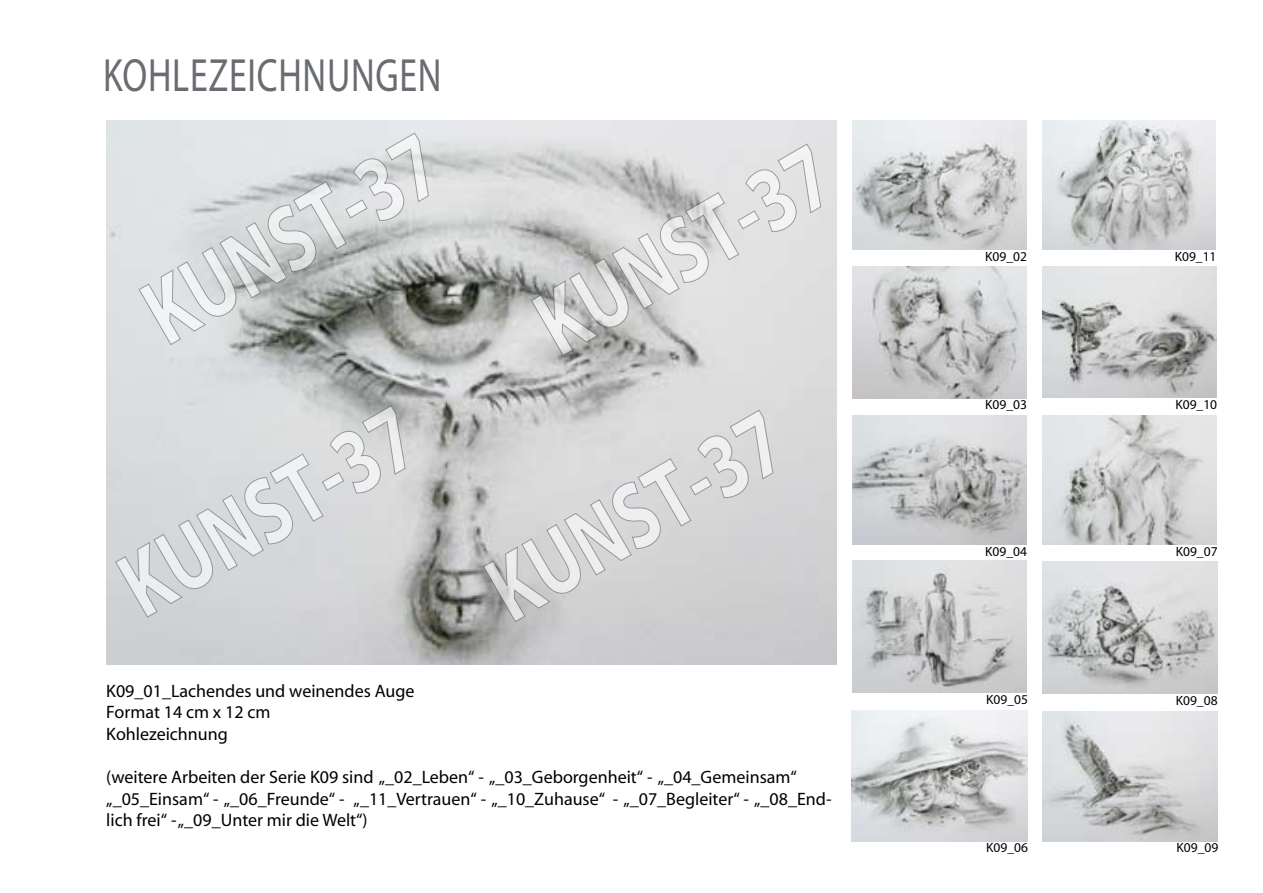
<style>
.page{position:relative;width:1263px;height:893px;background:#fff}
.page>*{position:absolute;margin:0;border:0;box-sizing:border-box;transform-origin:0 0}
.t1{font:46.8px "Myriad";letter-spacing:.02em;color:#696c70;scale:.77 1}
.t2{font:18px/21.6px "Myriad";color:#000}
.t3{font:13.5px "Myriad";color:#000}
</style>
<div class="page">
<img style="left:852px;top:120px;width:174px;height:130px">
<img style="left:852px;top:267px;width:174px;height:131px">
<img style="left:106px;top:121px;width:730px;height:544px">
<img style="left:852px;top:415px;width:174px;height:130px">
<img style="left:852px;top:561px;width:174px;height:131px">
<img style="left:851px;top:711px;width:176px;height:131px">
<img style="left:1043px;top:120px;width:173px;height:129px">
<img style="left:1043px;top:415px;width:173px;height:129px">
<img style="left:1043px;top:266px;width:173px;height:131px">
<img style="left:1042px;top:561px;width:175px;height:132px">
<img style="left:1043px;top:711px;width:174px;height:130px">
<svg style="left:138px;top:130px;width:308px;height:216px;background:#c7caca"></svg>
<svg style="left:483px;top:407px;width:308px;height:216px;background:#d4d4d4"></svg>
<svg style="left:115px;top:402px;width:308px;height:216px;background:#d5d7d9"></svg>
<svg style="left:530px;top:141px;width:307px;height:216px;background:#d5d6d6"></svg>
<h1 class="t1" style="left:103px;top:52px;width:441px">KOHLEZEICHNUNGEN</h1>
<p class="t2" style="left:106px;top:681px;width:310px">K09_01_Lachendes und weinendes Auge<br>Format 14 cm x 12 cm<br>Kohlezeichnung</p>
<p class="t2" style="left:106px;top:767px;width:727px">(weitere Arbeiten der Serie K09 sind „_02_Leben“ - „_03_Geborgenheit“ - „_04_Gemeinsam“ „_05_Einsam“ - „_06_Freunde“ - „_11_Vertrauen“ - „_10_Zuhause“ - „_07_Begleiter“ - „_08_End&shy;lich frei“ - „_09_Unter mir die Welt“)</p>
<p class="t3" style="left:985px;top:249px;width:43px">K09_02</p>
<p class="t3" style="left:1175px;top:249px;width:43px">K09_11</p>
<p class="t3" style="left:985px;top:398px;width:43px">K09_03</p>
<p class="t3" style="left:1175px;top:398px;width:43px">K09_10</p>
<p class="t3" style="left:985px;top:545px;width:43px">K09_04</p>
<p class="t3" style="left:1176px;top:545px;width:43px">K09_07</p>
<p class="t3" style="left:986px;top:693px;width:43px">K09_05</p>
<p class="t3" style="left:1176px;top:694px;width:43px">K09_08</p>
<p class="t3" style="left:986px;top:841px;width:43px">K09_06</p>
<p class="t3" style="left:1176px;top:841px;width:43px">K09_09</p>
</div>
